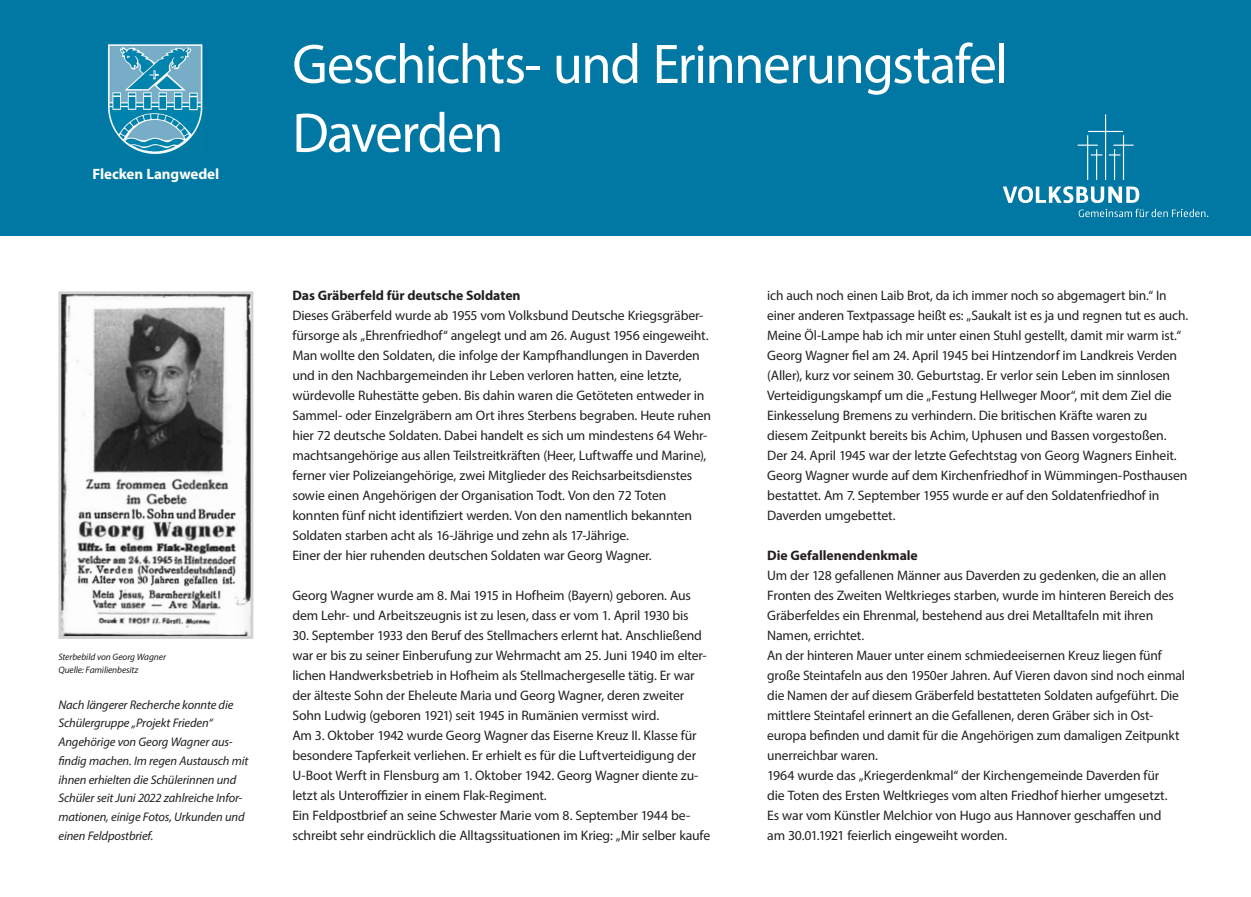
<style>
.page{position:relative;width:1251px;height:897px;background:#fff}
.page>*{position:absolute;margin:0;border:0;box-sizing:border-box;transform-origin:0 0}
.t1{font:56.25px/68.8px "Myriad Pro";letter-spacing:-.025em;color:#fff}
.t2{font:700 15px "Myriad Pro";letter-spacing:-.005em;color:#fff}
.t3{font:13.75px/20px "Myriad Pro";letter-spacing:-.01em;color:#231f20}
.t4{font:700 13.75px "Myriad Pro";letter-spacing:-.005em;color:#231f20}
.t5{font:italic 12.5px/18.8px "Myriad Pro";letter-spacing:-.01em;color:#231f20}
.t6{font:italic 9.38px/13.4px "Myriad Pro";letter-spacing:-.01em;color:#231f20}
</style>
<div class="page">
<div style="left:0;top:0;width:1251px;height:236px;background:#0078a3"></div>
<svg style="left:1077px;top:114px;width:56px;height:66px"></svg>
<svg style="left:1003px;top:186px;width:136px;height:17px"></svg>
<svg style="left:1078px;top:209px;width:130px;height:8px"></svg>
<img style="left:62px;top:295px;width:187px;height:340px">
<div style="left:58px;top:291px;width:195px;height:348px;border:3px solid #d1d2d4"></div>
<img style="left:108px;top:44px;width:95px;height:110px">
<p class="t2" style="left:92px;top:164px;width:128px">Flecken Langwedel</p>
<p class="t6" style="left:58px;top:649px;width:109px">Sterbebild von Georg Wagner<br>Quelle: Familienbesitz</p>
<p class="t5" style="left:58px;top:694px;width:191px">Nach längerer Recherche konnte die Schülergruppe „Projekt Frieden“ Angehörige von Georg Wagner aus&shy;findig machen. Im regen Austausch mit ihnen erhielten die Schülerinnen und Schüler seit Juni 2022 zahlreiche Infor&shy;mationen, einige Fotos, Urkunden und einen Feldpostbrief.</p>
<h1 class="t1" style="left:292px;top:29px;width:717px">Geschichts- und Erinnerungstafel<br>Daverden</h1>
<p class="t4" style="left:292px;top:286px;width:230px">Das Gräberfeld für deutsche Soldaten</p>
<p class="t3" style="left:292px;top:305px;width:420px">Dieses Gräberfeld wurde ab 1955 vom Volksbund Deutsche Kriegsgräber&shy;fürsorge als „Ehrenfriedhof“ angelegt und am 26. August 1956 eingeweiht.<br>Man wollte den Soldaten, die infolge der Kampfhandlungen in Daverden und in den Nachbargemeinden ihr Leben verloren hatten, eine letzte, würdevolle Ruhestätte geben. Bis dahin waren die Getöteten entweder in Sammel- oder Einzelgräbern am Ort ihres Sterbens begraben. Heute ruhen hier 72 deutsche Soldaten. Dabei handelt es sich um mindestens 64 Wehr&shy;machtsangehörige aus allen Teilstreitkräften (Heer, Luftwaffe und Marine), ferner vier Polizeiangehörige, zwei Mitglieder des Reichsarbeitsdienstes sowie einen Angehörigen der Organisation Todt. Von den 72 Toten konnten fünf nicht identifiziert werden. Von den namentlich bekannten Soldaten starben acht als 16-Jährige und zehn als 17-Jährige.<br>Einer der hier ruhenden deutschen Soldaten war Georg Wagner.</p>
<p class="t3" style="left:292px;top:585px;width:400px">Georg Wagner wurde am 8. Mai 1915 in Hofheim (Bayern) geboren. Aus dem Lehr- und Arbeitszeugnis ist zu lesen, dass er vom 1. April 1930 bis</p>
<p class="t3" style="left:292px;top:625px;width:419px">30. September 1933 den Beruf des Stellmachers erlernt hat. Anschließend war er bis zu seiner Einberufung zur Wehrmacht am 25. Juni 1940 im elter&shy;lichen Handwerksbetrieb in Hofheim als Stellmachergeselle tätig. Er war der älteste Sohn der Eheleute Maria und Georg Wagner, deren zweiter Sohn Ludwig (geboren 1921) seit 1945 in Rumänien vermisst wird.<br>Am 3. Oktober 1942 wurde Georg Wagner das Eiserne Kreuz II. Klasse für besondere Tapferkeit verliehen. Er erhielt es für die Luftverteidigung der U-Boot Werft in Flensburg am 1. Oktober 1942. Georg Wagner diente zu&shy;letzt als Unteroffizier in einem Flak-Regiment.<br>Ein Feldpostbrief an seine Schwester Marie vom 8. September 1944 be&shy;schreibt sehr eindrücklich die Alltagssituationen im Krieg: „Mir selber kaufe</p>
<p class="t3" style="left:767px;top:285px;width:422px">ich auch noch einen Laib Brot, da ich immer noch so abgemagert bin.“ In einer anderen Textpassage heißt es: „Saukalt ist es ja und regnen tut es auch.<br>Meine Öl-Lampe hab ich mir unter einen Stuhl gestellt, damit mir warm ist.“ Georg Wagner fiel am 24. April 1945 bei Hintzendorf im Landkreis Verden (Aller), kurz vor seinem 30. Geburtstag. Er verlor sein Leben im sinnlosen Verteidigungskampf um die „Festung Hellweger Moor“, mit dem Ziel die Einkesselung Bremens zu verhindern. Die britischen Kräfte waren zu diesem Zeitpunkt bereits bis Achim, Uphusen und Bassen vorgestoßen.<br>Der 24. April 1945 war der letzte Gefechtstag von Georg Wagners Einheit.<br>Georg Wagner wurde auf dem Kirchenfriedhof in Wümmingen-Posthausen bestattet. Am 7. September 1955 wurde er auf den Soldatenfriedhof in Daverden umgebettet.</p>
<p class="t4" style="left:767px;top:546px;width:152px">Die Gefallenendenkmale</p>
<p class="t3" style="left:767px;top:565px;width:419px">Um der 128 gefallenen Männer aus Daverden zu gedenken, die an allen Fronten des Zweiten Weltkrieges starben, wurde im hinteren Bereich des Gräberfeldes ein Ehrenmal, bestehend aus drei Metalltafeln mit ihren Namen, errichtet.<br>An der hinteren Mauer unter einem schmiedeeisernen Kreuz liegen fünf große Steintafeln aus den 1950er Jahren. Auf Vieren davon sind noch einmal die Namen der auf diesem Gräberfeld bestatteten Soldaten aufgeführt. Die mittlere Steintafel erinnert an die Gefallenen, deren Gräber sich in Ost&shy;europa befinden und damit für die Angehörigen zum damaligen Zeitpunkt unerreichbar waren.<br>1964 wurde das „Kriegerdenkmal“ der Kirchengemeinde Daverden für<br>die Toten des Ersten Weltkrieges vom alten Friedhof hierher umgesetzt.<br>Es war vom Künstler Melchior von Hugo aus Hannover geschaffen und<br>am 30.01.1921 feierlich eingeweiht worden.</p>
</div>
